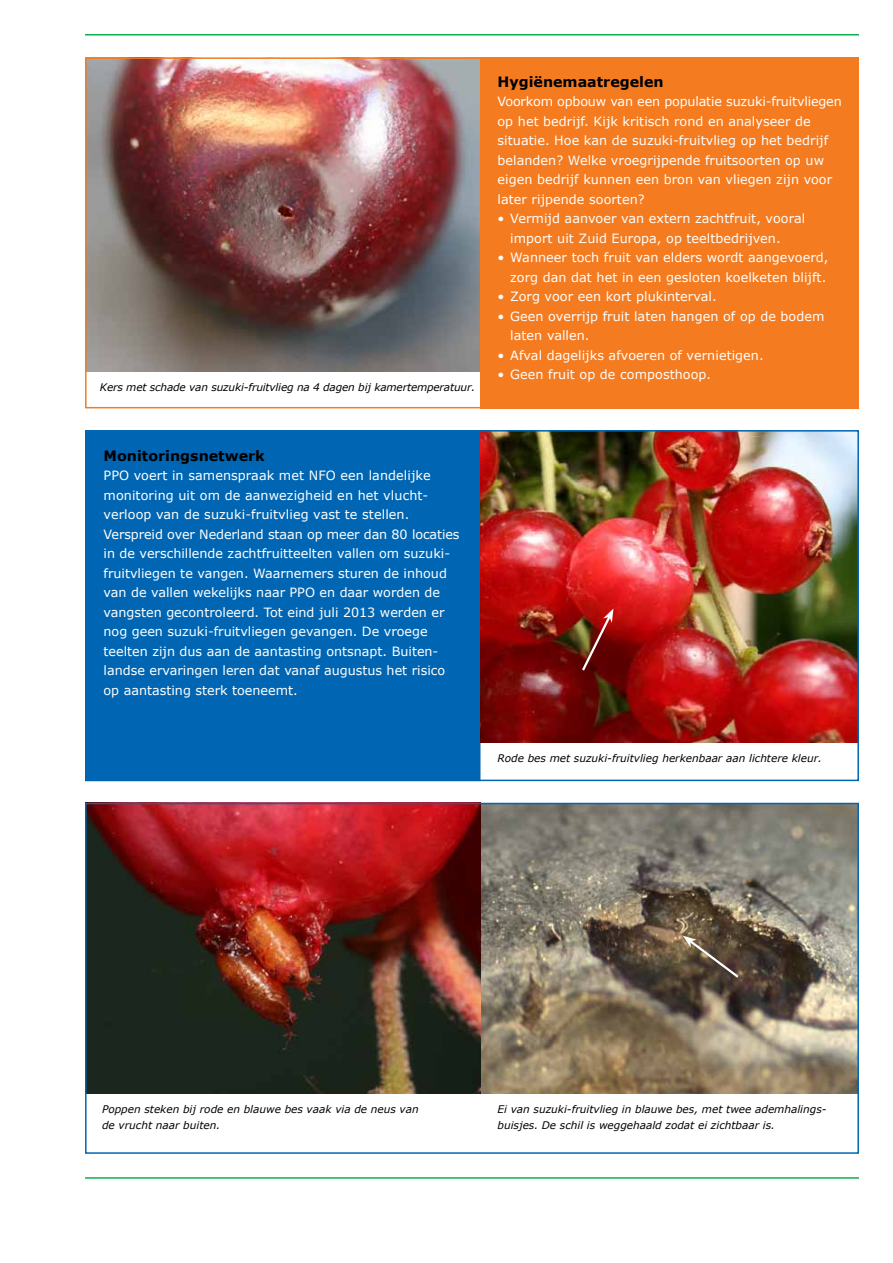
<style>
.page{position:relative;width:893px;height:1263px;background:#fff}
.page>*{position:absolute;margin:0;border:0;box-sizing:border-box;transform-origin:0 0}
.t1{font:700 14.25px "Verdana";color:#000}
.t2{font:12.75px/19.5px "Verdana";letter-spacing:.005em;color:#fff}
.t3{font:italic 10.5px/16.5px "Verdana";color:#000}
</style>
<div class="page">
<img style="left:88px;top:60px;width:392px;height:312px">
<div style="left:85px;top:430px;width:395px;height:351px;background:#0066b3"></div>
<img style="left:480px;top:433px;width:376px;height:309px">
<div style="left:480px;top:57px;width:379px;height:351px;background:#f47b20"></div>
<svg style="left:580px;top:609px;width:33px;height:64px;background:#802b1f"></svg>
<hr style="left:85px;top:1177px;width:774px;height:2px;background:#0bb14e">
<hr style="left:85px;top:34px;width:774px;height:2px;background:#0bb14e">
<img style="left:480px;top:806px;width:376px;height:287px">
<div style="left:85px;top:430px;width:774px;height:351px;border:2px solid #0066b3"></div>
<div style="left:85px;top:57px;width:774px;height:351px;border:2px solid #f47b20"></div>
<img style="left:88px;top:806px;width:392px;height:287px">
<div style="left:85px;top:803px;width:774px;height:351px;border:2px solid #0066b3"></div>
<svg style="left:683px;top:936px;width:58px;height:44px;background:#645545"></svg>
<p class="t3" style="left:100px;top:379px;width:377px">Kers met schade van suzuki-fruitvlieg na 4 dagen bij kamertemperatuur.</p>
<p class="t1" style="left:104px;top:446px;width:163px">Monitoringsnetwerk</p>
<p class="t2" style="left:104px;top:466px;width:358px">PPO voert in samenspraak met NFO een landelijke monitoring uit om de aanwezigheid en het vlucht&shy;verloop van de suzuki-fruitvlieg vast te stellen.<br>Verspreid over Nederland staan op meer dan 80 locaties in de verschillende zachtfruitteelten vallen om suzuki&shy;fruitvliegen te vangen. Waarnemers sturen de inhoud van de vallen wekelijks naar PPO en daar worden de vangsten gecontroleerd. Tot eind juli 2013 werden er nog geen suzuki-fruitvliegen gevangen. De vroege teelten zijn dus aan de aantasting ontsnapt. Buiten&shy;landse ervaringen leren dat vanaf augustus het risico op aantasting sterk toeneemt.</p>
<p class="t1" style="left:497px;top:71px;width:168px">Hygiënemaatregelen</p>
<p class="t2" style="left:497px;top:92px;width:346px">Voorkom opbouw van een populatie suzuki-fruitvliegen op het bedrijf. Kijk kritisch rond en analyseer de situatie. Hoe kan de suzuki-fruitvlieg op het bedrijf belanden? Welke vroegrijpende fruitsoorten op uw eigen bedrijf kunnen een bron van vliegen zijn voor later rijpende soorten?</p>
<p class="t2" style="left:510px;top:209px;width:296px;text-indent:-13px">• Vermijd aanvoer van extern zachtfruit, vooral import uit Zuid Europa, op teeltbedrijven.</p>
<p class="t2" style="left:497px;top:248px;width:333px;text-align:right">• Wanneer toch fruit van elders wordt aangevoerd, zorg dan dat het in een gesloten koelketen blijft.</p>
<p class="t2" style="left:497px;top:287px;width:221px">• Zorg voor een kort plukinterval.</p>
<p class="t2" style="left:510px;top:306px;width:316px;text-indent:-13px">• Geen overrijp fruit laten hangen of op de bodem laten vallen.</p>
<p class="t2" style="left:497px;top:345px;width:268px">• Afval dagelijks afvoeren of vernietigen.</p>
<p class="t2" style="left:497px;top:365px;width:215px">• Geen fruit op de composthoop.</p>
<p class="t3" style="left:497px;top:749px;width:326px">Rode bes met suzuki-fruitvlieg herkenbaar aan lichtere kleur.</p>
<p class="t3" style="left:102px;top:1100px;width:318px">Poppen steken bij rode en blauwe bes vaak via de neus van de vrucht naar buiten.</p>
<p class="t3" style="left:497px;top:1100px;width:331px">Ei van suzuki-fruitvlieg in blauwe bes, met twee ademhalings&shy;buisjes. De schil is weggehaald zodat ei zichtbaar is.</p>
</div>
